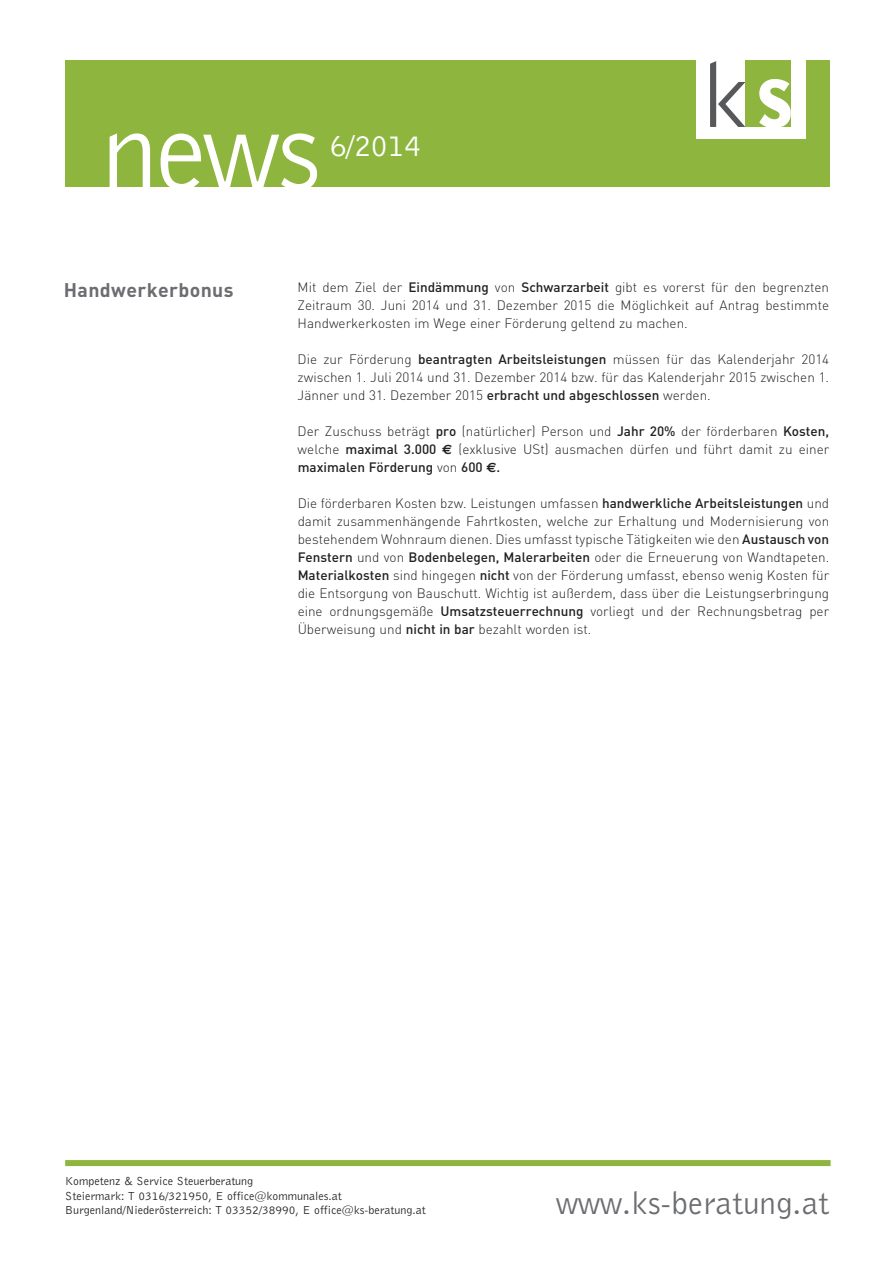
<style>
.page{position:relative;width:893px;height:1263px;background:#fff}
.page>*{position:absolute;margin:0;border:0;box-sizing:border-box;transform-origin:0 0}
.t1{font:114px "Bell Gothic BT";color:#fff}
.t2{font:33px "Bell Gothic BT";color:#6c6d70}
.t3{font:31.5px "Bell Gothic BT";color:#fff}
.t4{font:700 19.5px "DIN";letter-spacing:.02em;color:#6c6d70}
.t5{font:300 13.5px/18px "DIN";color:#231f20;text-align:justify}
.t6{font:12px/14.4px "Bell Gothic BT";color:#231f20}
.s1{font-weight:500}
.s2{font-family:"Euro Sans";font-weight:700}
</style>
<div class="page">
<div style="left:65px;top:60px;width:765px;height:127px;background:#8eb63e"></div>
<div style="left:697px;top:53px;width:109px;height:86px;background:#fff"></div>
<svg style="left:710px;top:61px;width:35px;height:66px"></svg>
<div style="left:746px;top:61px;width:45px;height:66px;background:#8eb63e"></div>
<svg style="left:759px;top:79px;width:32px;height:48px"></svg>
<div style="left:65px;top:1160px;width:766px;height:6px;background:#8eb63e"></div>
<h1 class="t1" style="left:101px;top:81px;width:221px">news</h1>
<h3 class="t3" style="left:329px;top:126px;width:94px">6/2014</h3>
<h3 class="t4" style="left:64px;top:277px;width:171px">Handwerkerbonus</h3>
<p class="t5" style="left:298px;top:278px;width:533px">Mit dem Ziel der <span class="s1">Eindämmung</span> von <span class="s1">Schwarzarbeit</span> gibt es vorerst für den begrenzten Zeitraum 30. Juni 2014 und 31. Dezember 2015 die Möglichkeit auf Antrag bestimmte Handwerkerkosten im Wege einer Förderung geltend zu machen.</p>
<p class="t5" style="left:298px;top:350px;width:533px">Die zur Förderung <span class="s1">beantragten Arbeitsleistungen</span> müssen für das Kalenderjahr 2014 zwischen 1. Juli 2014 und 31. Dezember 2014 bzw. für das Kalenderjahr 2015 zwischen 1.<br>Jänner und 31. Dezember 2015 <span class="s1">erbracht und abgeschlossen</span> werden.</p>
<p class="t5" style="left:298px;top:422px;width:533px">Der Zuschuss beträgt <span class="s1">pro</span> (natürlicher) Person und <span class="s1">Jahr 20%</span> der förderbaren <span class="s1">Kosten, </span>welche <span class="s1">maximal 3.000</span> <span class="s2">€</span> (exklusive USt) ausmachen dürfen und führt damit zu einer <span class="s1">maximalen Förderung</span> von <span class="s1">600</span> <span class="s2">€</span><span class="s1">.</span></p>
<p class="t5" style="left:298px;top:494px;width:533px">Die förderbaren Kosten bzw. Leistungen umfassen <span class="s1">handwerkliche Arbeitsleistungen</span> und damit zusammenhängende Fahrtkosten, welche zur Erhaltung und Modernisierung von bestehendem Wohnraum dienen. Dies umfasst typische Tätigkeiten wie den <span class="s1">Austausch von Fenstern</span> und von <span class="s1">Bodenbelegen, Malerarbeiten</span> oder die Erneuerung von Wandtapeten.<br><span class="s1">Materialkosten</span> sind hingegen <span class="s1">nicht</span> von der Förderung umfasst, ebenso wenig Kosten für die Entsorgung von Bauschutt. Wichtig ist außerdem, dass über die Leistungserbringung eine ordnungsgemäße <span class="s1">Umsatzsteuerrechnung</span> vorliegt und der Rechnungsbetrag per Überweisung und <span class="s1">nicht in bar</span> bezahlt worden ist.</p>
<p class="t6" style="left:65px;top:1174px;width:362px">Kompetenz &amp; Service Steuerberatung<br>Steiermark: T 0316/321950, E office@kommunales.at<br>Burgenland/Niederösterreich: T 03352/38990, E office@ks-beratung.at</p>
<h2 class="t2" style="left:556px;top:1183px;width:275px">www.ks-beratung.at</h2>
</div>
